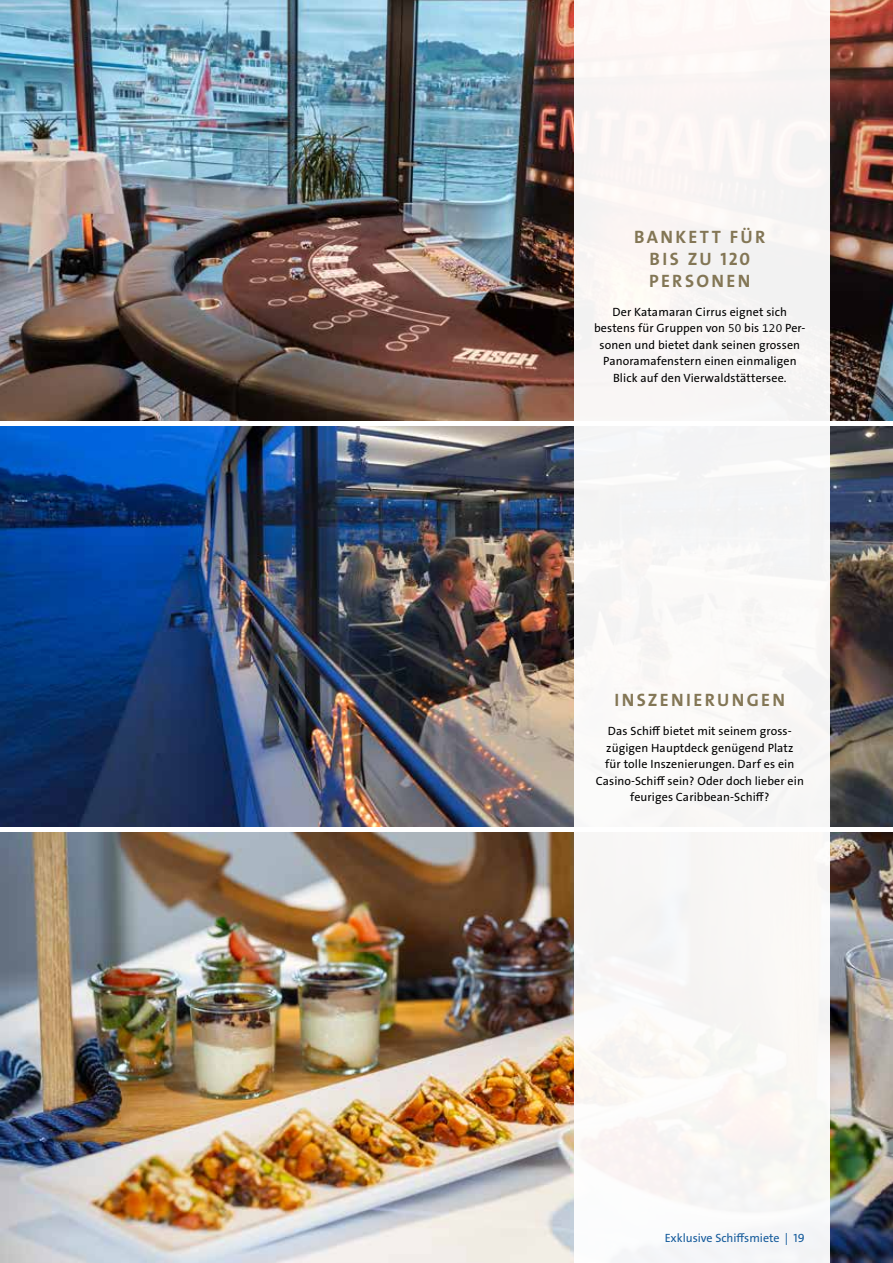
<style>
.page{position:relative;width:893px;height:1263px;background:#fff}
.page>*{position:absolute;margin:0;border:0;box-sizing:border-box;transform-origin:0 0}
.t1{font:700 18px/21.6px "The Sans Os F";letter-spacing:.135em;color:#837655;text-align:center}
.t2{font:12px/16.5px "The Sans Os F";letter-spacing:.01em;color:#000;text-align:center}
.t3{font:12px "The Sans Os F";color:#165c9c}
.s1{font-family:"The Sans B4";font-weight:300}
</style>
<div class="page">
<img style="left:0;top:833px;width:893px;height:430px">
<img style="left:0;top:0;width:893px;height:420px">
<img style="left:0;top:426px;width:893px;height:400px">
<div style="left:574px;top:0;width:255px;height:1263px;background:#f9f6f5"></div>
<h1 class="t1" style="left:634px;top:227px;width:133px">BANKETT FÜR<br>BIS ZU 120<br>PERSONEN</h1>
<p class="t2" style="left:594px;top:304px;width:213px">Der Katamaran Cirrus eignet sich bestens für Gruppen von <span class="s1">50</span> bis <span class="s1">120</span> Per&shy;sonen und bietet dank seinen grossen Panoramafenstern einen einmaligen Blick auf den Vierwaldstättersee.</p>
<h1 class="t1" style="left:614px;top:689px;width:172px">INSZENIERUNGEN</h1>
<p class="t2" style="left:596px;top:723px;width:210px">Das Schiff bietet mit seinem gross&shy;zügigen Hauptdeck genügend Platz<br>für tolle Inszenierungen. Darf es ein Casino-Schiff sein? Oder doch lieber ein feuriges Caribbean-Schiff?</p>
<p class="t3" style="left:660px;top:1230px;width:139px">Exklusive Schiffsmiete | 19</p>
<p class="t3" style="left:665px;top:1230px;width:141px">Exklusive Schiffsmiete | 19</p>
</div>
